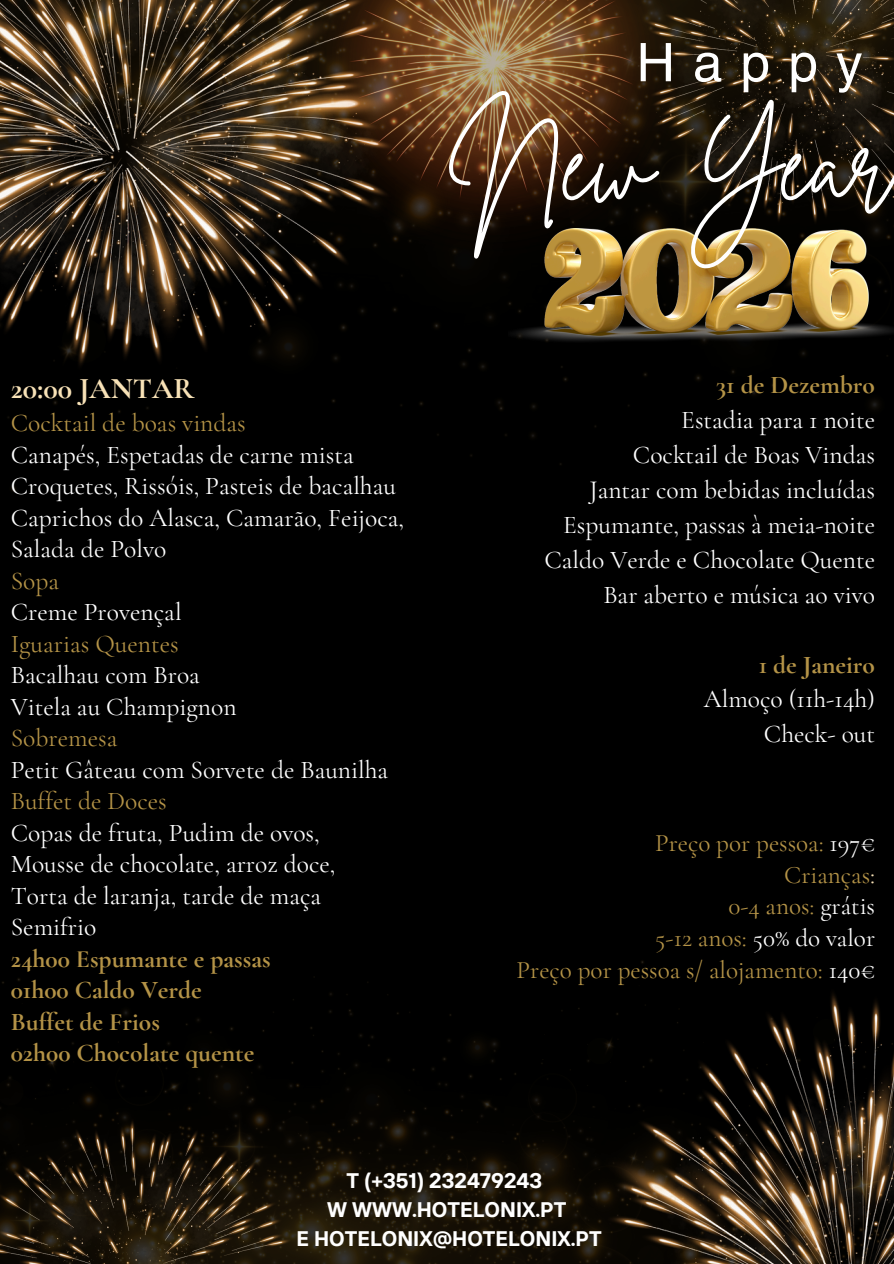
<style>
.page{position:relative;width:894px;height:1264px;background:#fff}
.page>*{position:absolute;margin:0;border:0;box-sizing:border-box;transform-origin:0 0}
.t1{font:103.35px "Brittany Signature";color:#fff}
.t2{font:53.25px "Helvetica World";letter-spacing:.335em;color:#fff}
.t3{font:700 30px "Cormorant Garamond";color:#f8e2b7}
.t4{font:25.5px/31.5px "Cormorant Garamond";color:#fff;text-align:right}
.t5{font:25.05px/31.5px "Cormorant Garamond";color:#b49347;text-align:right}
.t6{font:700 21px "TT Interphases";color:#fff}
.s1{color:#b49347}
.s2{font-weight:700;color:#b49347}
.s3{color:#fff}
.s4{color:#f8e2b7}
</style>
<div class="page">
<div style="left:0;top:0;width:893px;height:1263px;background:#000"></div>
<img style="left:0;top:0;width:893px;height:491px">
<img style="left:0;top:961px;width:893px;height:302px">
<p class="t3" style="left:11px;top:370px;width:185px">20:00 JANTAR</p>
<p class="t4" style="left:11px;top:407px;width:395px;text-align:left"><span class="s1">Cocktail de boas vindas<br></span>Canapés, Espetadas de carne mista<br>Croquetes, Rissóis, Pasteis de bacalhau<br>Caprichos do Alasca, Camarão, Feijoca,<br>Salada de Polvo<br><span class="s1">Sopa<br></span>Creme Provençal<br><span class="s1">Iguarias Quentes<br></span>Bacalhau com Broa<br>Vitela au Champignon<br><span class="s1">Sobremesa<br></span>Petit Gâteau com Sorvete de Baunilha<br><span class="s1">Buffet de Doces<br></span>Copas de fruta, Pudim de ovos,<br>Mousse de chocolate, arroz doce,<br>Torta de laranja, tarde de maça<br>Semifrio<br><span class="s2">24h00 Espumante e passas<br>01h00 Caldo Verde<br>Buffet de Frios<br>02h00 Chocolate quente</span></p>
<p class="t2" style="left:636px;top:31px;width:227px">Happy</p>
<p class="t1" style="left:449px;top:96px;width:445px">New Year</p>
<p class="t4" style="left:544px;top:368px;width:332px;line-height:34.8px"><span class="s2">31 de Dezembro<br></span>Estadia para 1 noite<br>Cocktail de Boas Vindas<br>Jantar com bebidas incluídas<br>Espumante, passas à meia-noite<br>Caldo Verde e Chocolate Quente<br>Bar aberto e música ao vivo</p>
<h2 class="t4" style="left:703px;top:647px;width:173px;line-height:34.8px"><span class="s2">1 de Janeiro<br></span>Almoço (11h-14h)<br>Check- out</h2>
<h1 class="t5" style="left:516px;top:827px;width:360px">Preço por pessoa: <span class="s3">197€<br></span>Crianças<span class="s4">:<br></span>0-4 anos: <span class="s3">grátis<br></span>5-12 anos: <span class="s3">50% do valor<br></span>Preço por pessoa s/ alojamento: <span class="s3">140€</span></h1>
<p class="t6" style="left:346px;top:1166px;width:197px">T (+351) 232479243</p>
<h3 class="t6" style="left:327px;top:1195px;width:241px">W WWW.HOTELONIX.PT</h3>
<h3 class="t6" style="left:296px;top:1224px;width:306px">E HOTELONIX@HOTELONIX.PT</h3>
</div>
